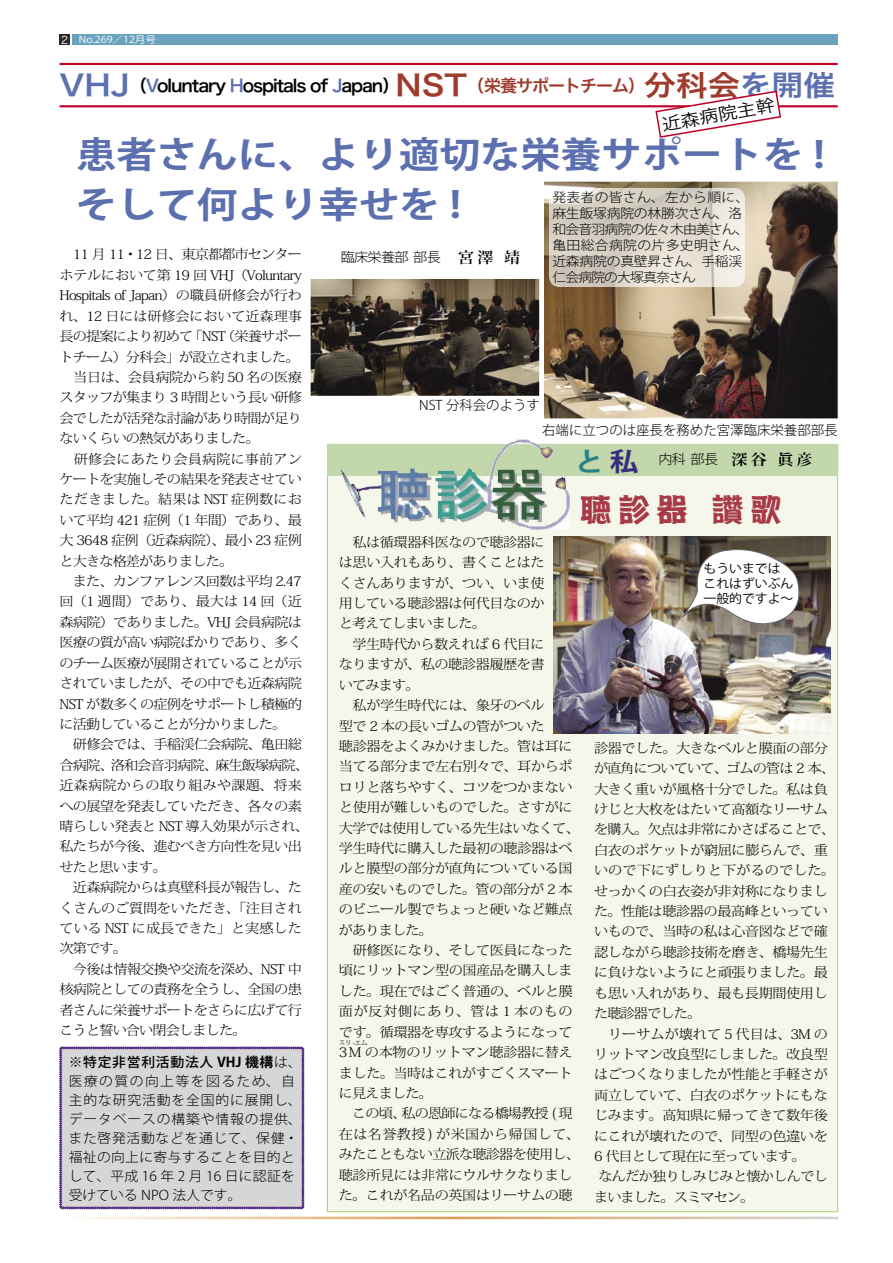
<style>
.page{position:relative;width:893px;height:1263px;background:#fff}
.page>*{position:absolute;margin:0;border:0;box-sizing:border-box;transform-origin:0 0}
.t1{font:700 36.3px "Koz Go Std";color:#5c70b0;scale:1.11 1}
.t2{font:31.95px "DFPOP2 Std W9";color:#a83948}
.t3{font:700 25.8px "Koz Go Std";color:#2a8285;scale:1.11 1}
.t4{font:17.25px "Hira Kaku Pro W3";color:#000;scale:1.11 1}
.t5{font:16.95px "Hira Kaku Pro W6";letter-spacing:-.06em;color:#000}
.t6{font:700 15px "Koz Min Std";color:#000;scale:1.06 1}
.t7{font:300 13.35px/20.4px "Koz Min Std";letter-spacing:-.03em;color:#000;text-align:justify;scale:1.06 1}
.t8{font:300 13.35px/20.4px "Koz Min Std";letter-spacing:-.05em;color:#000;scale:1.06 1}
.t9{font:300 13.35px/18.9px "Koz Go Std";letter-spacing:.05em;color:#000}
.t10{font:300 13.35px "Koz Go Std";color:#000}
.t11{font:300 13.35px "Koz Go Std";letter-spacing:.025em;color:#000;scale:1.06 1}
.t12{font:300 13.05px/15.9px "Koz Go Std";letter-spacing:-.015em;color:#000;scale:1.06 1}
.t13{font:12.45px "Koz Go Std";color:#000}
.t14{font:10.65px "Hira Kaku Pro W3";color:#fff}
.t15{font:9.6px "Koz Go Std";color:#fff;scale:1.11 1}
.t16{font:6.45px "Koz Min Std";color:#000}
.s1{font-size:28.65px;color:#5c70b0}
.s2{color:#5c70b0}
.s3{font-size:28.65px;color:#9e3b2c}
.s4{color:#9e3b2c}
.s5{color:#392e7a}
.s6{font-weight:500}
.s7{font-weight:700}
</style>
<div class="page">
<div style="left:72px;top:34px;width:765px;height:11px;background:#6ba2be"></div>
<div style="left:59px;top:34px;width:11px;height:11px;background:#2a2a2a"></div>
<div style="left:327px;top:444px;width:511px;height:768px;background:#f4f7ea"></div>
<img style="left:553px;top:536px;width:278px;height:197px">
<div style="left:327px;top:444px;width:511px;height:31px;background:#c2d7ac"></div>
<img style="left:435px;top:440px;width:135px;height:90px">
<svg style="left:669px;top:536px;width:137px;height:107px;background:#aaa59e"></svg>
<div style="left:59px;top:1047px;width:245px;height:162px;background:#d6d6d6"></div>
<hr style="left:60px;top:63px;width:778px;height:2px;background:#be0027">
<hr style="left:60px;top:105px;width:778px;height:2px;background:#be0027">
<svg style="left:654px;top:90px;width:128px;height:48px"></svg>
<img style="left:544px;top:181px;width:294px;height:237px">
<svg style="left:549px;top:188px;width:196px;height:99px;background:#ded7cc"></svg>
<img style="left:310px;top:279px;width:229px;height:117px">
<p class="t14" style="left:61px;top:30px;width:8px">2</p>
<p class="t15" style="left:79px;top:34px;width:71px">No.269／12月号</p>
<p class="t5" style="left:60px;top:70px;width:777px"><span class="s1">VHJ</span>（<span class="s2">V</span>oluntary <span class="s2">H</span>ospitals of <span class="s2">J</span>apan）<span class="s3">NST</span><span class="s4">（栄養サポートチーム）</span><span class="s3">分科会</span><span class="s1">を開催</span></p>
<p class="t1" style="left:76px;top:131px;width:676px">患者さんに、より適切な栄養サポートを !</p>
<p class="t1" style="left:76px;top:181px;width:348px">そして何より幸せを !</p>
<p class="t4" style="left:659px;top:109px;width:105px;rotate:-10deg">近森病院主幹</p>
<p class="t12" style="left:552px;top:190px;width:187px">発表者の皆さん、左から順に、麻生飯塚病院の林勝次さん、洛和会音羽病院の佐々木由美さん、亀田総合病院の片多史明さん、近森病院の真壁昇さん、手稲渓仁会病院の大塚真奈さん</p>
<p class="t7" style="left:60px;top:244px;width:230px">　11 月 11・12 日、東京都都市センターホテルにおいて第 19 回 VHJ（Voluntary Hospitals of Japan）の職員研修会が行われ、12 日には研修会において近森理事長の提案により初めて「NST（栄養サポートチーム）分科会」が設立されました。</p>
<p class="t7" style="left:60px;top:367px;width:230px">　当日は、会員病院から約 50 名の医療スタッフが集まり 3 時間という長い研修会でしたが活発な討論があり時間が足りないくらいの熱気がありました。</p>
<p class="t7" style="left:60px;top:449px;width:230px">　研修会にあたり会員病院に事前アンケートを実施しその結果を発表させていただきました。結果は NST 症例数において平均 421 症例（1 年間）であり、最大 3648 症例（近森病院）、最小 23 症例と大きな格差がありました。</p>
<p class="t7" style="left:60px;top:571px;width:230px">　また、カンファレンス回数は平均 2.47回（1 週間）であり、最大は 14 回（近森病院）でありました。VHJ 会員病院は医療の質が高い病院ばかりであり、多くのチーム医療が展開されていることが示されていましたが、その中でも近森病院NST が数多くの症例をサポートし積極的に活動していることが分かりました。</p>
<p class="t8" style="left:60px;top:734px;width:237px">　研修会では、手稲渓仁会病院、亀田総合病院、洛和会音羽病院、麻生飯塚病院、近森病院からの取り組みや課題、将来への展望を発表していただき、各々の素晴らしい発表と NST 導入効果が示され、私たちが今後、進むべき方向性を見い出せたと思います。</p>
<p class="t7" style="left:60px;top:877px;width:230px">　近森病院からは真壁科長が報告し、たくさんのご質問をいただき、「注目されている NST に成長できた」と実感した次第です。</p>
<p class="t7" style="left:60px;top:959px;width:230px">　今後は情報交換や交流を深め、NST 中核病院としての責務を全うし、全国の患者さんに栄養サポートをさらに広げて行こうと誓い合い閉会しました。</p>
<p class="t11" style="left:341px;top:248px;width:96px">臨床栄養部 部長</p>
<p class="t6" style="left:458px;top:248px;width:60px">宮澤 靖</p>
<p class="t10" style="left:419px;top:396px;width:122px">NST 分科会のようす</p>
<p class="t10" style="left:542px;top:421px;width:297px">右端に立つのは座長を務めた宮澤臨床栄養部部長</p>
<p class="t3" style="left:575px;top:445px;width:59px">と<span class="s5">私</span></p>
<p class="t11" style="left:658px;top:450px;width:58px">内科 部長</p>
<p class="t6" style="left:732px;top:449px;width:78px">深谷 眞彦</p>
<p class="t2" style="left:580px;top:493px;width:203px">聴診器 讚歌</p>
<p class="t7" style="left:339px;top:532px;width:196px">　私は循環器科医なので聴診器には思い入れもあり、書くことはたくさんありますが、つい、いま使用している聴診器は何代目なのかと考えてしまいました。</p>
<p class="t7" style="left:339px;top:634px;width:196px">　学生時代から数えれば 6 代目になりますが、私の聴診器履歴を書いてみます。</p>
<p class="t7" style="left:339px;top:695px;width:229px;text-align:left">　私が学生時代には、象牙のベル<br>型で 2 本の長いゴムの管がついた<br>聴診器をよくみかけました。管は耳に当てる部分まで左右別々で、耳からポロリと落ちやすく、コツをつかまないと使用が難しいものでした。さすがに大学では使用している先生はいなくて、学生時代に購入した最初の聴診器はベルと膜型の部分が直角についている国産の安いものでした。管の部分が 2 本のビニール製でちょっと硬いなど難点がありました。</p>
<p class="t7" style="left:339px;top:940px;width:222px">　研修医になり、そして医員になった頃にリットマン型の国産品を購入しました。現在ではごく普通の、ベルと膜面が反対側にあり、管は 1 本のものです。循環器を専攻するようになって3M の本物のリットマン聴診器に替え</p>
<p class="t13" style="left:703px;top:561px;width:79px">もういまでは</p>
<p class="t13" style="left:703px;top:575px;width:91px">これはずいぶん</p>
<p class="t13" style="left:703px;top:590px;width:91px">一般的ですよ～</p>
<p class="t7" style="left:594px;top:738px;width:229px;text-align:left">診器でした。大きなベルと膜面の部分が直角についていて、ゴムの管は 2 本、大きく重いが風格十分でした。私は負けじと大枚をはたいて高額なリーサムを購入。欠点は非常にかさばることで、白衣のポケットが窮屈に膨らんで、重いので下にずしりと下がるのでした。せっかくの白衣姿が非対称になりました。性能は聴診器の最高峰といっていいもので、当時の私は心音図などで確認しながら聴診技術を磨き、橋場先生に負けないようにと頑張りました。最も思い入れがあり、最も長期間使用した聴診器でした。</p>
<p class="t7" style="left:594px;top:1023px;width:222px">　リーサムが壊れて 5 代目は、3M のリットマン改良型にしました。改良型はごつくなりましたが性能と手軽さが両立していて、白衣のポケットにもなじみます。高知県に帰ってきて数年後にこれが壊れたので、同型の色違いを6 代目として現在に至っています。</p>
<p class="t8" style="left:594px;top:1166px;width:222px;text-indent:4px">なんだか独りしみじみと懐かしんでしまいました。スミマセン。</p>
<p class="t16" style="left:339px;top:1038px;width:30px">スリ‒エム</p>
<p class="t7" style="left:339px;top:1062px;width:222px">ました。当時はこれがすごくスマートに見えました。</p>
<p class="t7" style="left:339px;top:1103px;width:229px;text-align:left">　この頃、私の恩師になる橋場教授 ( 現在は名誉教授 ) が米国から帰国して、みたこともない立派な聴診器を使用し、聴診所見には非常にウルサクなりました。これが名品の英国はリーサムの聴</p>
<p class="t9" style="left:69px;top:1053px;width:235px">※<span class="s6">特定非営利活動法人</span> <span class="s7">VHJ 機構</span>は、医療の質の向上等を図るため、自主的な研究活動を全国的に展開し、データベースの構築や情報の提供、また啓発活動などを通じて、保健・福祉の向上に寄与することを目的として、平成 16 年 2 月 16 日に認証を受けている NPO 法人です。</p>
</div>
